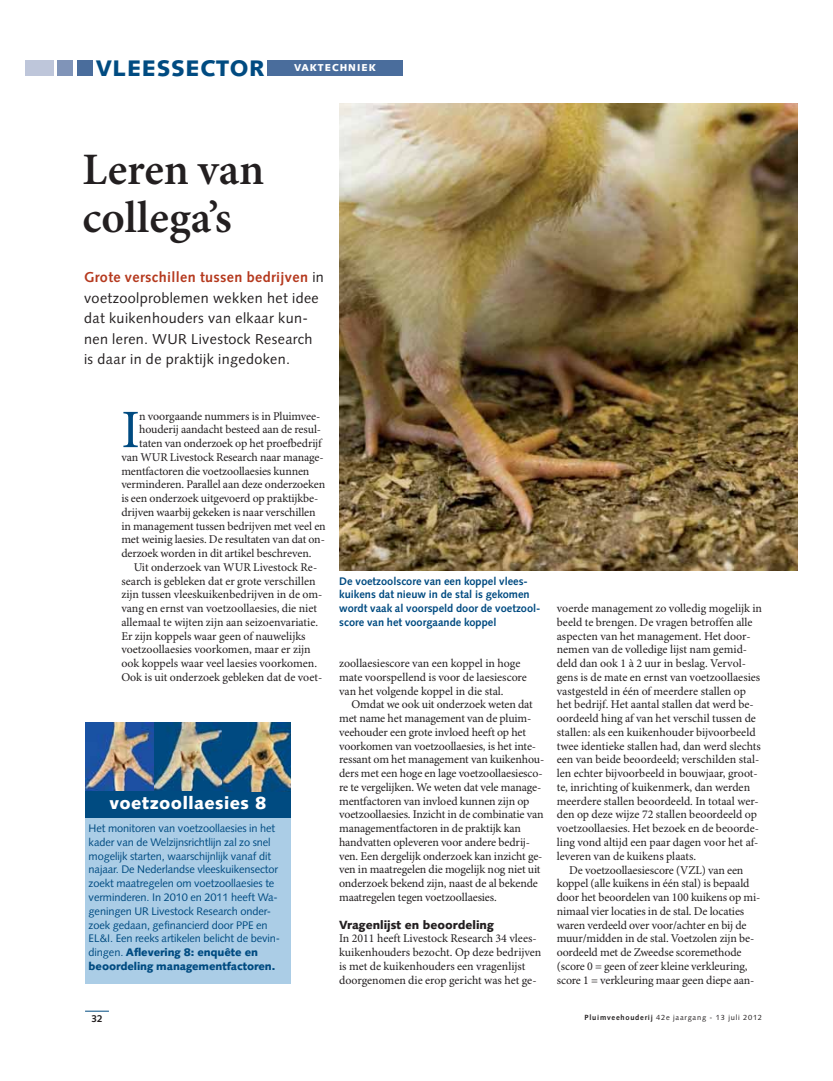
<style>
.page{position:relative;width:833px;height:1081px;background:#fff}
.page>*{position:absolute;margin:0;border:0;box-sizing:border-box;transform-origin:0 0}
.t1{font:54.12px "Minion Pro";color:#004b81}
.t2{font:600 45px/47.5px "Minion Pro";color:#231f20}
.t3{font:900 22.5px "Syntax LT Std";letter-spacing:.03em;color:#004b81}
.t4{font:900 17.5px "Syntax LT Std";letter-spacing:.025em;color:#fff}
.t5{font:14.38px/20.6px "Syntax LT Std";letter-spacing:.025em;color:#231f20}
.t6{font:11.88px/13.8px "Minion Pro";letter-spacing:-.01em;color:#231f20}
.t7{font:900 11.88px "Syntax LT Std";color:#231f20}
.t8{font:11px/13.8px "Syntax LT Std";letter-spacing:-.01em;color:#004b81}
.t9{font:700 11px/13.8px "Syntax LT Std";color:#004b81}
.t10{font:900 10px "Syntax LT Std";letter-spacing:.1em;color:#fff}
.t11{font:700 10px "Syntax LT Std";color:#231f20}
.t12{font:7.5px "Syntax LT Std";letter-spacing:.1em;color:#231f20}
.s1{font-weight:700;color:#b5391e}
.s2{font-weight:900}
.s3{font-weight:700}
</style>
<div class="page">
<svg style="left:85px;top:1011px;width:24px;height:1px"></svg>
<div style="left:267px;top:61px;width:135px;height:15px;background:#4a6d9c"></div>
<div style="left:77px;top:61px;width:15px;height:15px;background:#4a6d9c"></div>
<div style="left:58px;top:61px;width:15px;height:15px;background:#8094b8"></div>
<div style="left:25px;top:61px;width:29px;height:15px;background:#bec6da"></div>
<div style="left:85px;top:791px;width:205px;height:27px;background:#004b81"></div>
<div style="left:85px;top:818px;width:205px;height:165px;background:#abcde6"></div>
<img style="left:339px;top:103px;width:458px;height:468px">
<img style="left:85px;top:722px;width:205px;height:69px">
<h3 class="t3" style="left:96px;top:58px;width:170px">VLEESSECTOR</h3>
<p class="t10" style="left:294px;top:63px;width:83px">VAKTECHNIEK</p>
<h2 class="t2" style="left:82px;top:145px;width:183px">Leren van collega’s</h2>
<p class="t5" style="left:84px;top:267px;width:241px"><span class="s1">Grote verschillen tussen bedrijven</span> in voetzoolproblemen wekken het idee dat kuikenhouders van elkaar kun&shy;nen leren. WUR Livestock Research is daar in de praktijk ingedoken.</p>
<h1 class="t1" style="left:121px;top:408px;width:20px">I</h1>
<p class="t6" style="left:139px;top:410px;width:182px">n voorgaande nummers is in Pluimvee-</p>
<p class="t6" style="left:139px;top:424px;width:183px">houderij aandacht besteed aan de resul-</p>
<p class="t6" style="left:139px;top:437px;width:184px">taten van onderzoek op het proefbedrijf</p>
<p class="t6" style="left:121px;top:451px;width:204px">van WUR Livestock Research naar manage-</p>
<p class="t6" style="left:121px;top:465px;width:190px">mentfactoren die voetzoollaesies kunnen</p>
<p class="t6" style="left:121px;top:479px;width:205px">verminderen. Parallel aan deze onderzoeken</p>
<p class="t6" style="left:121px;top:492px;width:198px">is een onderzoek uitgevoerd op praktijkbe-</p>
<p class="t6" style="left:121px;top:506px;width:196px">drijven waarbij gekeken is naar verschillen</p>
<p class="t6" style="left:121px;top:520px;width:206px">in management tussen bedrijven met veel en</p>
<p class="t6" style="left:121px;top:534px;width:205px">met weinig laesies. De resultaten van dat on-</p>
<p class="t6" style="left:121px;top:547px;width:192px">derzoek worden in dit artikel beschreven.</p>
<p class="t6" style="left:134px;top:561px;width:185px">Uit onderzoek van WUR Livestock Re-</p>
<p class="t6" style="left:121px;top:575px;width:196px">search is gebleken dat er grote verschillen</p>
<p class="t6" style="left:121px;top:589px;width:203px">zijn tussen vleeskuikenbedrijven in de om-</p>
<p class="t6" style="left:121px;top:602px;width:197px">vang en ernst van voetzoollaesies, die niet</p>
<p class="t6" style="left:121px;top:616px;width:198px">allemaal te wijten zijn aan seizoenvariatie.</p>
<p class="t6" style="left:121px;top:630px;width:186px">Er zijn koppels waar geen of nauwelijks</p>
<p class="t6" style="left:121px;top:644px;width:191px">voetzoollaesies voorkomen, maar er zijn</p>
<p class="t6" style="left:121px;top:657px;width:197px">ook koppels waar veel laesies voorkomen.</p>
<p class="t6" style="left:121px;top:671px;width:202px">Ook is uit onderzoek gebleken dat de voet-</p>
<h3 class="t4" style="left:109px;top:795px;width:158px">voetzoollaesies 8</h3>
<p class="t8" style="left:89px;top:822px;width:193px">Het monitoren van voetzoollaesies in het kader van de Welzijnsrichtlijn zal zo snel mogelijk starten, waarschijnlijk vanaf dit najaar. De Nederlandse vleeskuikensector zoekt maatregelen om voetzoollaesies te verminderen. In 2010 en 2011 heeft Wa&shy;geningen UR Livestock Research onder&shy;zoek gedaan, gefinancierd door PPE en EL&amp;I. Een reeks artikelen belicht de bevin&shy;dingen. <span class="s2">Aflevering 8: enquête en beoordeling managementfactoren.</span></p>
<p class="t11" style="left:91px;top:1013px;width:13px">32</p>
<p class="t9" style="left:339px;top:574px;width:203px">De voetzoolscore van een koppel vlees&shy;kuikens dat nieuw in de stal is gekomen wordt vaak al voorspeld door de voetzool&shy;score van het voorgaande koppel</p>
<p class="t6" style="left:339px;top:657px;width:189px">zoollaesiescore van een koppel in hoge mate voorspellend is voor de laesiescore van het volgende koppel in die stal.</p>
<p class="t6" style="left:339px;top:699px;width:207px;text-indent:12px">Omdat we ook uit onderzoek weten dat met name het management van de pluim&shy;veehouder een grote invloed heeft op het voorkomen van voetzoollaesies, is het inte&shy;ressant om het management van kuikenhou&shy;ders met een hoge en lage voetzoollaesiesco&shy;re te vergelijken. We weten dat vele manage&shy;mentfactoren van invloed kunnen zijn op voetzoollaesies. Inzicht in de combinatie van managementfactoren in de praktijk kan handvatten opleveren voor andere bedrij&shy;ven. Een dergelijk onderzoek kan inzicht ge&shy;ven in maatregelen die mogelijk nog niet uit onderzoek bekend zijn, naast de al bekende maatregelen tegen voetzoollaesies.</p>
<p class="t7" style="left:339px;top:918px;width:156px">Vragenlijst en beoordeling</p>
<p class="t6" style="left:339px;top:932px;width:204px">In 2011 heeft Livestock Research 34 vlees&shy;kuikenhouders bezocht. Op deze bedrijven is met de kuikenhouders een vragenlijst doorgenomen die erop gericht was het ge-</p>
<p class="t6" style="left:557px;top:602px;width:207px">voerde management zo volledig mogelijk in</p>
<p class="t6" style="left:557px;top:616px;width:197px">beeld te brengen. De vragen betroffen alle</p>
<p class="t6" style="left:557px;top:630px;width:195px">aspecten van het management. Het door-</p>
<p class="t6" style="left:557px;top:644px;width:192px">nemen van de volledige lijst nam gemid-</p>
<p class="t6" style="left:557px;top:657px;width:191px">deld dan ook 1 à 2 uur in beslag. Vervol-</p>
<p class="t6" style="left:557px;top:671px;width:205px">gens is de mate en ernst van voetzoollaesies</p>
<p class="t6" style="left:557px;top:685px;width:191px">vastgesteld in één of meerdere stallen op</p>
<p class="t6" style="left:557px;top:699px;width:198px">het bedrijf. Het aantal stallen dat werd be-</p>
<p class="t6" style="left:557px;top:712px;width:201px">oordeeld hing af van het verschil tussen de</p>
<p class="t6" style="left:557px;top:726px;width:200px">stallen: als een kuikenhouder bijvoorbeeld</p>
<p class="t6" style="left:557px;top:740px;width:206px">twee identieke stallen had, dan werd slechts</p>
<p class="t6" style="left:557px;top:754px;width:204px">een van beide beoordeeld; verschilden stal-</p>
<p class="t6" style="left:557px;top:767px;width:202px">len echter bijvoorbeeld in bouwjaar, groot-</p>
<p class="t6" style="left:557px;top:781px;width:195px">te, inrichting of kuikenmerk, dan werden</p>
<p class="t6" style="left:557px;top:795px;width:203px">meerdere stallen beoordeeld. In totaal wer-</p>
<p class="t6" style="left:557px;top:809px;width:202px">den op deze wijze 72 stallen beoordeeld op</p>
<p class="t6" style="left:557px;top:822px;width:204px">voetzoollaesies. Het bezoek en de beoorde-</p>
<p class="t6" style="left:557px;top:836px;width:203px">ling vond altijd een paar dagen voor het af-</p>
<p class="t6" style="left:557px;top:850px;width:141px">leveren van de kuikens plaats.</p>
<p class="t6" style="left:569px;top:864px;width:176px">De voetzoollaesiescore (VZL) van een</p>
<p class="t6" style="left:557px;top:877px;width:194px">koppel (alle kuikens in één stal) is bepaald</p>
<p class="t6" style="left:557px;top:891px;width:205px">door het beoordelen van 100 kuikens op mi-</p>
<p class="t6" style="left:557px;top:905px;width:189px">nimaal vier locaties in de stal. De locaties</p>
<p class="t6" style="left:557px;top:919px;width:191px">waren verdeeld over voor/achter en bij de</p>
<p class="t6" style="left:557px;top:932px;width:199px">muur/midden in de stal. Voetzolen zijn be-</p>
<p class="t6" style="left:557px;top:946px;width:186px">oordeeld met de Zweedse scoremethode</p>
<p class="t6" style="left:557px;top:960px;width:192px">(score 0 = geen of zeer kleine verkleuring,</p>
<p class="t6" style="left:557px;top:974px;width:199px">score 1 = verkleuring maar geen diepe aan-</p>
<p class="t12" style="left:584px;top:1014px;width:179px"><span class="s3">Pluimveehouderij</span> 42e jaargang - 13 juli 2012</p>
</div>
